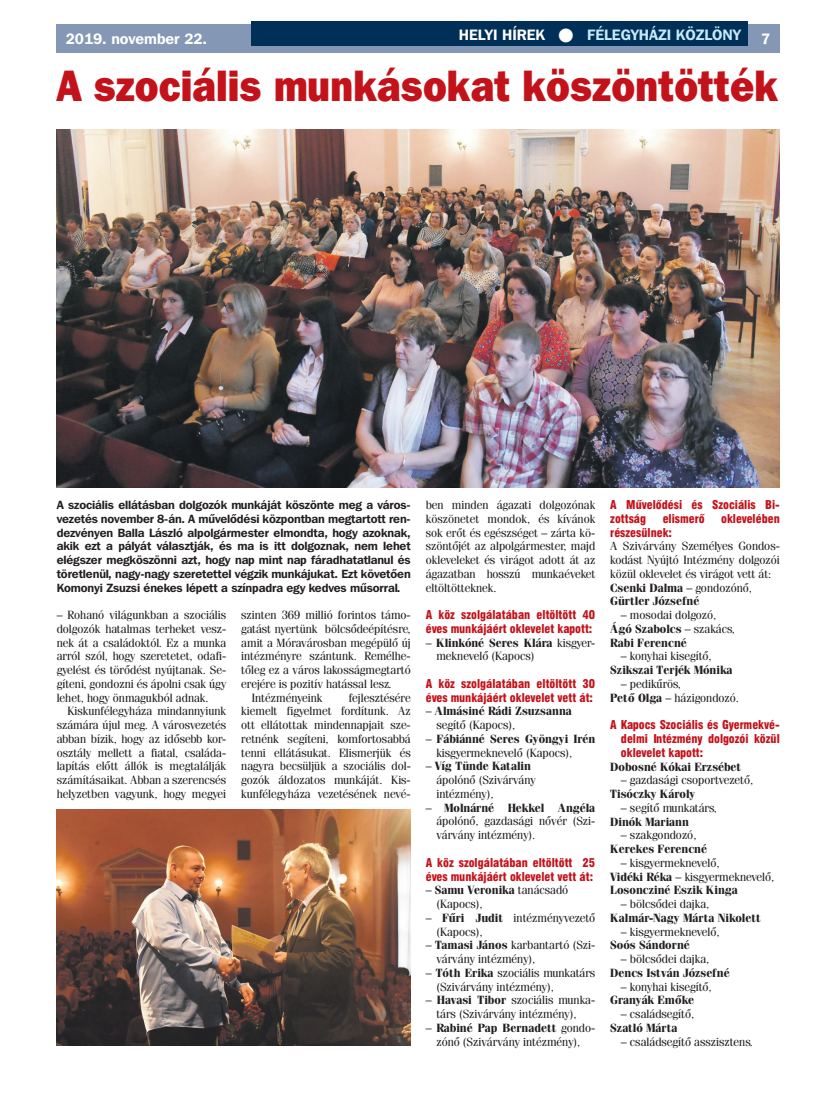
<style>
.page{position:relative;width:833px;height:1099px;background:#fff}
.page>*{position:absolute;margin:0;border:0;box-sizing:border-box;transform-origin:0 0}
.t1{font:43.75px "Franklin Gothic Hv PFL";color:#c4121a;scale:.9 1}
.t2{font:700 15px "Franklin Gothic PFL";color:#c6eafa}
.t3{font:700 15px "Franklin Gothic PFL";color:#fff}
.t4{font:11.88px/13.8px "Fenice PFL";color:#231f20}
.t5{font:700 11.88px/13.8px "Franklin Gothic PFL";letter-spacing:-.01em;color:#231f20;text-align:justify}
.t6{font:11.88px/13.8px "Swiss 721 Blk Cn PFL";color:#c4121a}
.t7{font:700 11.88px/13.8px "Fenice PFL";color:#231f20}
.s1{color:#fff}
.s2{font-weight:700}
.s3{font-weight:400}
</style>
<div class="page">
<div style="left:57px;top:25px;width:723px;height:28px;background:#8498b6"></div>
<div style="left:252px;top:21px;width:496px;height:25px;background:#002f57"></div>
<img style="left:56px;top:129px;width:724px;height:358px">
<img style="left:56px;top:809px;width:355px;height:236px">
<p class="t3" style="left:66px;top:29px;width:143px">2019. november 22.</p>
<p class="t2" style="left:459px;top:25px;width:283px"><span class="s1">HELYI HÍREK</span> <span class="s1">●</span> FÉLEGYHÁZI KÖZLÖNY</p>
<p class="t3" style="left:761px;top:29px;width:11px">7</p>
<h1 class="t1" style="left:57px;top:58px;width:803px">A szociális munkásokat köszöntötték</h1>
<p class="t5" style="left:57px;top:497px;width:355px">A szociális ellátásban dolgozók munkáját köszönte meg a város&shy;vezetés november 8-án. A művelődési központban megtartott ren&shy;dezvényen Balla László alpolgármester elmondta, hogy azoknak, akik ezt a pályát választják, és ma is itt dolgoznak, nem lehet elégszer megköszönni azt, hogy nap mint nap fáradhatatlanul és töretlenül, nagy-nagy szeretettel végzik munkájukat. Ezt követően Komonyi Zsuzsi énekes lépett a színpadra egy kedves műsorral.</p>
<p class="t4" style="left:57px;top:608px;width:171px;text-align:justify">– Rohanó világunkban a szociális dolgozók hatalmas terheket vesz&shy;nek át a családoktól. Ez a munka arról szól, hogy szeretetet, odafi&shy;gyelést és törődést nyújtanak. Se&shy;gíteni, gondozni és ápolni csak úgy lehet, hogy önmagukból adnak.</p>
<p class="t4" style="left:57px;top:704px;width:171px;text-align:justify;text-indent:11px">Kiskunfélegyháza mindannyiunk számára újul meg. A városvezetés abban bízik, hogy az idősebb kor&shy;osztály mellett a fiatal, családa&shy;lapítás előtt állók is megtalálják számításaikat. Abban a szerencsés helyzetben vagyunk, hogy megyei</p>
<p class="t4" style="left:241px;top:608px;width:171px">szinten 369 millió forintos támo-</p>
<p class="t4" style="left:241px;top:621px;width:171px">gatást nyertünk bölcsődeépítésre,</p>
<p class="t4" style="left:241px;top:635px;width:171px">amit a Móravárosban megépülő új</p>
<p class="t4" style="left:241px;top:649px;width:171px">intézményre szántunk. Remélhe-</p>
<p class="t4" style="left:241px;top:663px;width:171px">tőleg ez a város lakosságmegtartó</p>
<p class="t4" style="left:241px;top:676px;width:152px">erejére is pozitív hatással lesz.</p>
<p class="t4" style="left:252px;top:690px;width:72px">Intézményeink</p>
<p class="t4" style="left:241px;top:690px;width:171px;text-align:justify;text-indent:108px">fejlesztésére kiemelt figyelmet fordítunk. Az ott ellátottak mindennapjait sze&shy;retnénk segíteni, komfortosabbá tenni ellátásukat. Elismerjük és nagyra becsüljük a szociális dol&shy;gozók áldozatos munkáját. Kis&shy;kunfélegyháza vezetésének nevé-</p>
<p class="t4" style="left:426px;top:498px;width:171px;text-align:justify">ben minden ágazati dolgozónak köszönetet mondok, és kívánok sok erőt és egészséget – zárta kö&shy;szöntőjét az alpolgármester, majd okleveleket és virágot adott át az ágazatban hosszú munkaéveket eltöltötteknek.</p>
<p class="t6" style="left:426px;top:608px;width:171px">A köz szolgálatában eltöltött 40 éves munkájáért oklevelet kapott:</p>
<p class="t4" style="left:436px;top:635px;width:160px;text-indent:-11px">– <span class="s2">Klinkóné Seres Klára</span> kisgyer&shy;meknevelő (Kapocs)</p>
<p class="t6" style="left:426px;top:676px;width:171px">A köz szolgálatában eltöltött 30 éves munkájáért oklevelet vett át:</p>
<p class="t7" style="left:436px;top:704px;width:137px;text-indent:-11px"><span class="s3">–</span> Almásiné Rádi Zsuzsanna <span class="s3">segítő (Kapocs),</span></p>
<p class="t4" style="left:436px;top:731px;width:160px;text-indent:-11px">– <span class="s2">Fábiánné Seres Gyöngyi Irén </span>kisgyermeknevelő (Kapocs),</p>
<p class="t4" style="left:436px;top:759px;width:101px;text-indent:-11px">– <span class="s2">Víg Tünde Katalin </span>ápolónő (Szivárvány intézmény),</p>
<p class="t4" style="left:436px;top:800px;width:160px;text-align:justify;text-indent:-11px">– <span class="s2">Molnárné Hekkel Angéla </span>ápolónő, gazdasági nővér (Szi&shy;várvány intézmény).</p>
<p class="t6" style="left:426px;top:855px;width:171px">A köz szolgálatában eltöltött 25 éves munkájáért oklevelet vett át:</p>
<p class="t4" style="left:436px;top:883px;width:133px;text-indent:-11px">– <span class="s2">Samu Veronika</span> tanácsadó (Kapocs),</p>
<p class="t4" style="left:436px;top:910px;width:160px;text-indent:-11px">– <span class="s2">Fűri Judit</span> intézményvezető (Kapocs),</p>
<p class="t4" style="left:436px;top:938px;width:160px;text-indent:-11px">– <span class="s2">Tamasi János</span> karbantartó (Szi&shy;várvány intézmény),</p>
<p class="t4" style="left:436px;top:965px;width:160px;text-indent:-11px">– <span class="s2">Tóth Erika</span> szociális munkatárs (Szivárvány intézmény),</p>
<p class="t4" style="left:436px;top:993px;width:160px;text-indent:-11px">– <span class="s2">Havasi Tibor</span> szociális munka&shy;társ (Szivárvány intézmény),</p>
<p class="t4" style="left:426px;top:1020px;width:171px;text-align:center">– <span class="s2">Rabiné Pap Bernadett</span> gondo&shy;zónő (Szivárvány intézmény),</p>
<p class="t6" style="left:610px;top:498px;width:171px">A Művelődési és Szociális Bi&shy;zottság</p>
<p class="t6" style="left:662px;top:511px;width:44px">elismerő</p>
<p class="t6" style="left:721px;top:511px;width:60px">oklevelében</p>
<p class="t6" style="left:610px;top:525px;width:63px">részesülnek:</p>
<p class="t4" style="left:610px;top:539px;width:171px">A Szivárvány Személyes Gondos&shy;kodást Nyújtó Intézmény dolgozói közül oklevelet és virágot vett át:<br><span class="s2">Csenki Dalma</span> – gondozónő,<br><span class="s2">Gürtler Józsefné</span></p>
<p class="t4" style="left:610px;top:608px;width:126px;text-indent:11px">– mosodai dolgozó,<br><span class="s2">Ágó Szabolcs</span> – szakács,<br><span class="s2">Rabi Ferencné</span></p>
<p class="t4" style="left:621px;top:649px;width:92px">– konyhai kisegítő,</p>
<p class="t7" style="left:610px;top:663px;width:124px">Szikszai Terjék Mónika</p>
<p class="t4" style="left:610px;top:676px;width:130px;text-indent:11px">– pedikűrös,<br><span class="s2">Pető Olga</span> – házigondozó.</p>
<p class="t6" style="left:621px;top:718px;width:160px;text-align:justify;text-indent:-11px">A Kapocs Szociális és Gyermekvé&shy;delmi Intézmény dolgozói közül oklevelet kapott:</p>
<p class="t7" style="left:610px;top:759px;width:132px">Dobosné Kókai Erzsébet</p>
<p class="t4" style="left:621px;top:773px;width:134px">– gazdasági csoportvezető,</p>
<p class="t7" style="left:610px;top:786px;width:87px">Tisóczky Károly</p>
<p class="t4" style="left:621px;top:800px;width:97px">– segítő munkatárs,</p>
<p class="t7" style="left:610px;top:814px;width:80px">Dinók Mariann</p>
<p class="t4" style="left:621px;top:828px;width:77px">– szakgondozó,</p>
<p class="t7" style="left:610px;top:841px;width:98px">Kerekes Ferencné</p>
<p class="t4" style="left:610px;top:855px;width:166px;text-indent:11px">– kisgyermeknevelő,<br><span class="s2">Vidéki Réka</span> – kisgyermeknevelő,<br><span class="s2">Losoncziné Eszik Kinga</span></p>
<p class="t4" style="left:621px;top:896px;width:90px">– bölcsődei dajka,</p>
<p class="t7" style="left:610px;top:910px;width:152px">Kalmár-Nagy Márta Nikolett</p>
<p class="t4" style="left:621px;top:924px;width:100px">– kisgyermeknevelő,</p>
<p class="t7" style="left:610px;top:938px;width:81px">Soós Sándorné</p>
<p class="t4" style="left:621px;top:951px;width:90px">– bölcsődei dajka,</p>
<p class="t7" style="left:610px;top:965px;width:121px">Dencs István Józsefné</p>
<p class="t4" style="left:621px;top:979px;width:92px">– konyhai kisegítő,</p>
<p class="t7" style="left:610px;top:993px;width:85px">Granyák Emőke</p>
<p class="t4" style="left:621px;top:1006px;width:75px">– családsegítő,</p>
<p class="t7" style="left:610px;top:1020px;width:69px">Szatló Márta</p>
<p class="t4" style="left:621px;top:1034px;width:134px">– családsegítő asszisztens.</p>
</div>
